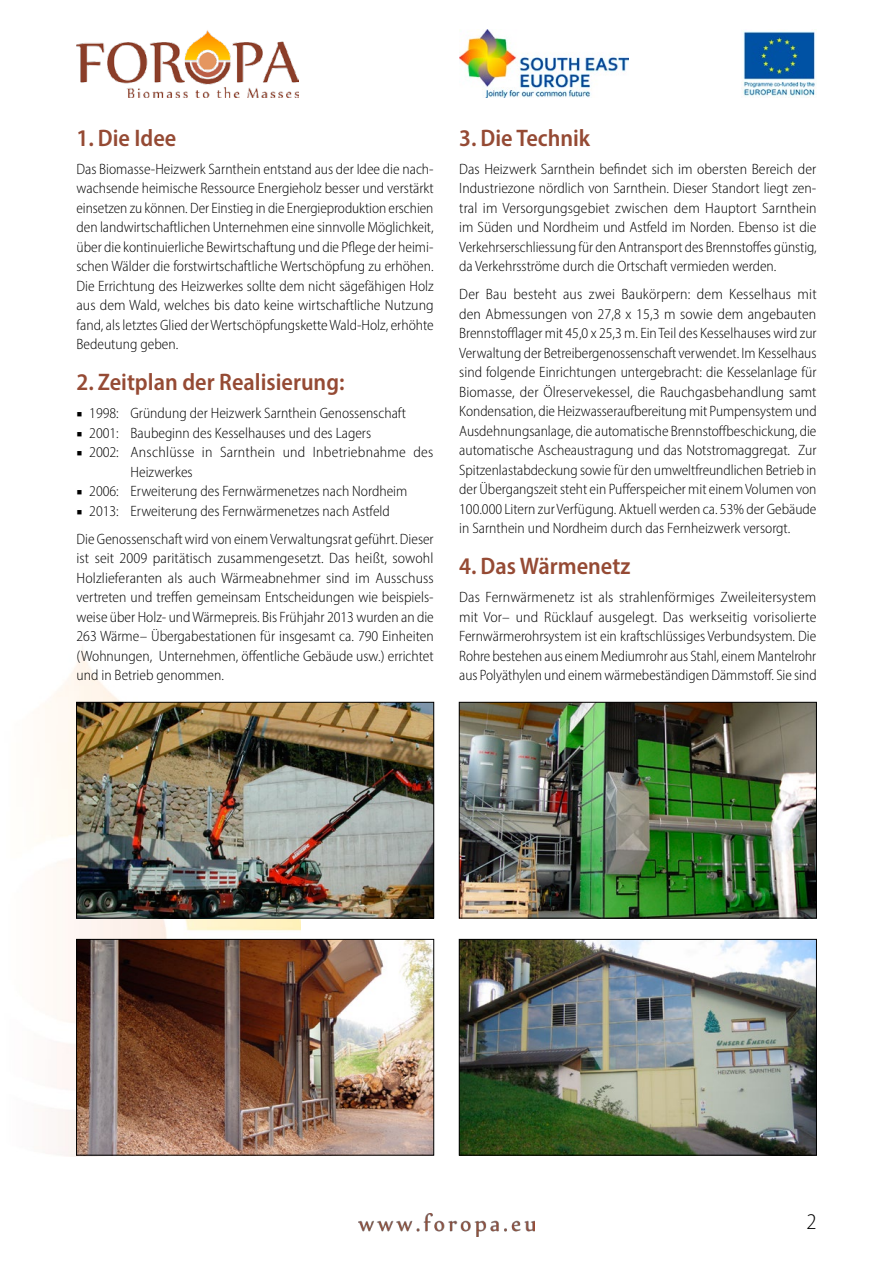
<style>
.page{position:relative;width:893px;height:1263px;background:#fff}
.page>*{position:absolute;margin:0;border:0;box-sizing:border-box;transform-origin:0 0}
.t1{font:600 semi-condensed 24px "Myriad Pro";color:#954a34}
.t2{font:300 semi-condensed 22.5px "Myriad Pro";color:#000}
.t3{font:300 semi-condensed 15px/19.5px "Myriad Pro";color:#000;text-align:justify}
.s1{font-family:"Minion Pro";font-weight:400;font-stretch:normal}
</style>
<div class="page">
<img style="left:358px;top:1214px;width:177px;height:22px">
<img style="left:43px;top:647px;width:258px;height:510px">
<img style="left:77px;top:30px;width:222px;height:67px">
<img style="left:459px;top:29px;width:169px;height:68px">
<img style="left:743px;top:31px;width:72px;height:66px">
<img style="left:78px;top:941px;width:354px;height:212px">
<div style="left:76px;top:939px;width:358px;height:216px;border:1px solid #000"></div>
<img style="left:461px;top:941px;width:354px;height:212px">
<div style="left:459px;top:939px;width:358px;height:216px;border:1px solid #000"></div>
<img style="left:78px;top:704px;width:354px;height:212px">
<div style="left:76px;top:702px;width:358px;height:216px;border:1px solid #000"></div>
<img style="left:461px;top:704px;width:354px;height:212px">
<div style="left:459px;top:702px;width:358px;height:216px;border:1px solid #000"></div>
<h1 class="t1" style="left:77px;top:122px;width:101px">1. Die Idee</h1>
<p class="t3" style="left:77px;top:159px;width:359px">Das Biomasse-Heizwerk Sarnthein entstand aus der Idee die nach&shy;wachsende heimische Ressource Energieholz besser und verstärkt einsetzen zu können. Der Einstieg in die Energieproduktion erschien den landwirtschaftlichen Unternehmen eine sinnvolle Möglichkeit, über die kontinuierliche Bewirtschaftung und die Pflege der heimi&shy;schen Wälder die forstwirtschaftliche Wertschöpfung zu erhöhen.<br>Die Errichtung des Heizwerkes sollte dem nicht sägefähigen Holz aus dem Wald, welches bis dato keine wirtschaftliche Nutzung fand, als letztes Glied der Wertschöpfungskette Wald-Holz, erhöhte Bedeutung geben.</p>
<h1 class="t1" style="left:77px;top:367px;width:270px">2. Zeitplan der Realisierung:</h1>
<p class="t3" style="left:77px;top:403px;width:331px"><span class="s1">■</span> 1998: Gründung der Heizwerk Sarnthein Genossenschaft</p>
<p class="t3" style="left:77px;top:423px;width:296px"><span class="s1">■</span> 2001: Baubeginn des Kesselhauses und des Lagers</p>
<p class="t3" style="left:131px;top:442px;width:304px;text-indent:-54px"><span class="s1">■</span> 2002: Anschlüsse in Sarnthein und Inbetriebnahme des<br>Heizwerkes</p>
<p class="t3" style="left:77px;top:481px;width:332px"><span class="s1">■</span> 2006: Erweiterung des Fernwärmenetzes nach Nordheim</p>
<p class="t3" style="left:77px;top:497px;width:359px;line-height:28px"><span class="s1">■</span> 2013: Erweiterung des Fernwärmenetzes nach Astfeld<br>Die Genossenschaft wird von einem Verwaltungsrat geführt. Dieser</p>
<p class="t3" style="left:77px;top:548px;width:359px">ist seit 2009 paritätisch zusammengesetzt. Das heißt, sowohl Holzlieferanten als auch Wärmeabnehmer sind im Ausschuss vertreten und treffen gemeinsam Entscheidungen wie beispiels&shy;weise über Holz- und Wärmepreis. Bis Frühjahr 2013 wurden an die 263 Wärme– Übergabestationen für insgesamt ca. 790 Einheiten (Wohnungen, Unternehmen, öffentliche Gebäude usw.) errichtet und in Betrieb genommen.</p>
<h1 class="t1" style="left:459px;top:122px;width:133px">3. Die Technik</h1>
<p class="t3" style="left:459px;top:159px;width:359px">Das Heizwerk Sarnthein befindet sich im obersten Bereich der Industriezone nördlich von Sarnthein. Dieser Standort liegt zen&shy;tral im Versorgungsgebiet zwischen dem Hauptort Sarnthein im Süden und Nordheim und Astfeld im Norden. Ebenso ist die Verkehrserschliessung für den Antransport des Brennstoffes günstig, da Verkehrsströme durch die Ortschaft vermieden werden.</p>
<p class="t3" style="left:459px;top:284px;width:359px">Der Bau besteht aus zwei Baukörpern: dem Kesselhaus mit den Abmessungen von 27,8 x 15,3 m sowie dem angebauten Brennstofflager mit 45,0 x 25,3 m. Ein Teil des Kesselhauses wird zur Verwaltung der Betreibergenossenschaft verwendet. Im Kesselhaus sind folgende Einrichtungen untergebracht: die Kesselanlage für Biomasse, der Ölreservekessel, die Rauchgasbehandlung samt Kondensation, die Heizwasseraufbereitung mit Pumpensystem und Ausdehnungsanlage, die automatische Brennstoffbeschickung, die automatische Ascheaustragung und das Notstromaggregat. Zur Spitzenlastabdeckung sowie für den umweltfreundlichen Betrieb in der Übergangszeit steht ein Pufferspeicher mit einem Volumen von 100.000 Litern zur Verfügung. Aktuell werden ca. 53% der Gebäude in Sarnthein und Nordheim durch das Fernheizwerk versorgt.</p>
<h1 class="t1" style="left:459px;top:551px;width:173px">4. Das Wärmenetz</h1>
<p class="t3" style="left:459px;top:587px;width:359px">Das Fernwärmenetz ist als strahlenförmiges Zweileitersystem mit Vor– und Rücklauf ausgelegt. Das werkseitig vorisolierte Fernwärmerohrsystem ist ein kraftschlüssiges Verbundsystem. Die Rohre bestehen aus einem Mediumrohr aus Stahl, einem Mantelrohr aus Polyäthylen und einem wärmebeständigen Dämmstoff. Sie sind</p>
<h2 class="t2" style="left:806px;top:1208px;width:12px">2</h2>
</div>
